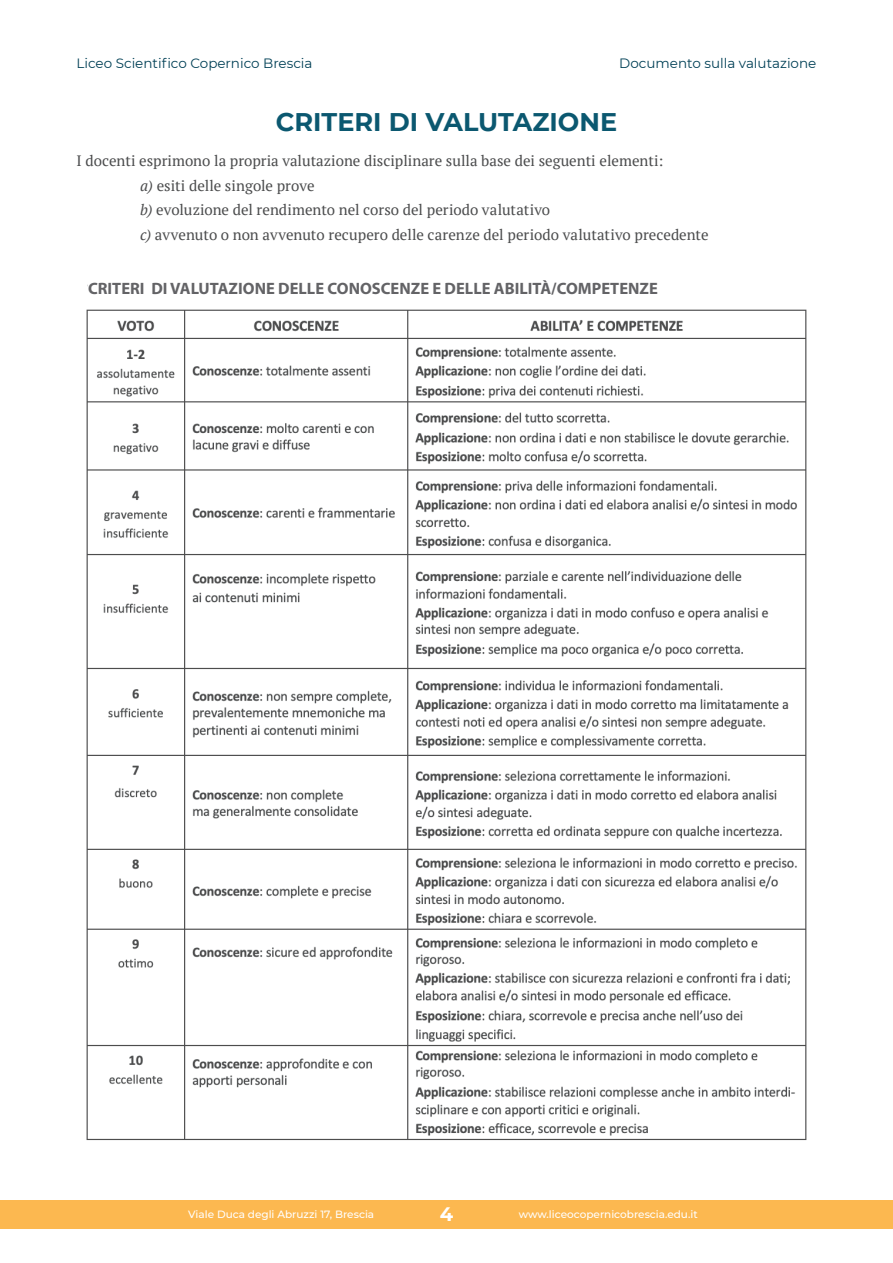
<style>
.page{position:relative;width:893px;height:1263px;background:#fff}
.page>*{position:absolute;margin:0;border:0;box-sizing:border-box;transform-origin:0 0}
.t1{font:700 25.5px "Montserrat";color:#0b5870}
.t2{font:700 19.5px "Montserrat";color:#fff}
.t3{font:16.5px "Myriad Variable Concept";color:#636366}
.t4{font:15px/24.5px "PT Serif";color:#4b4c4d}
.t5{font:13.5px "Montserrat";color:#004056}
.t6{font:500 10.5px "Montserrat";color:#fff}
.s1{font-style:italic}
</style>
<div class="page">
<div style="left:0;top:1200px;width:893px;height:28px;background:#fcb850"></div>
<img style="left:86px;top:284px;width:721px;height:857px">
<div style="left:88px;top:282px;width:601px;height:24px;background:#fff"></div>
<p class="t5" style="left:77px;top:54px;width:238px">Liceo Scientifico Copernico Brescia</p>
<p class="t5" style="left:619px;top:54px;width:199px">Documento sulla valutazione</p>
<h1 class="t1" style="left:276px;top:104px;width:343px">CRITERI DI VALUTAZIONE</h1>
<p class="t4" style="left:140px;top:148px;width:570px;text-indent:-64px">I docenti esprimono la propria valutazione disciplinare sulla base dei seguenti elementi:<br><span class="s1">a)</span> esiti delle singole prove<br><span class="s1">b)</span> evoluzione del rendimento nel corso del periodo valutativo<br><span class="s1">c)</span> avvenuto o non avvenuto recupero delle carenze del periodo valutativo precedente</p>
<p class="t3" style="left:88px;top:279px;width:571px">CRITERI DI VALUTAZIONE DELLE CONOSCENZE E DELLE ABILITÀ/COMPETENZE</p>
<p class="t6" style="left:188px;top:1207px;width:187px">Viale Duca degli Abruzzi 17, Brescia</p>
<h2 class="t2" style="left:440px;top:1200px;width:15px">4</h2>
<p class="t6" style="left:519px;top:1207px;width:180px">www.liceocopernicobrescia.edu.it</p>
</div>
